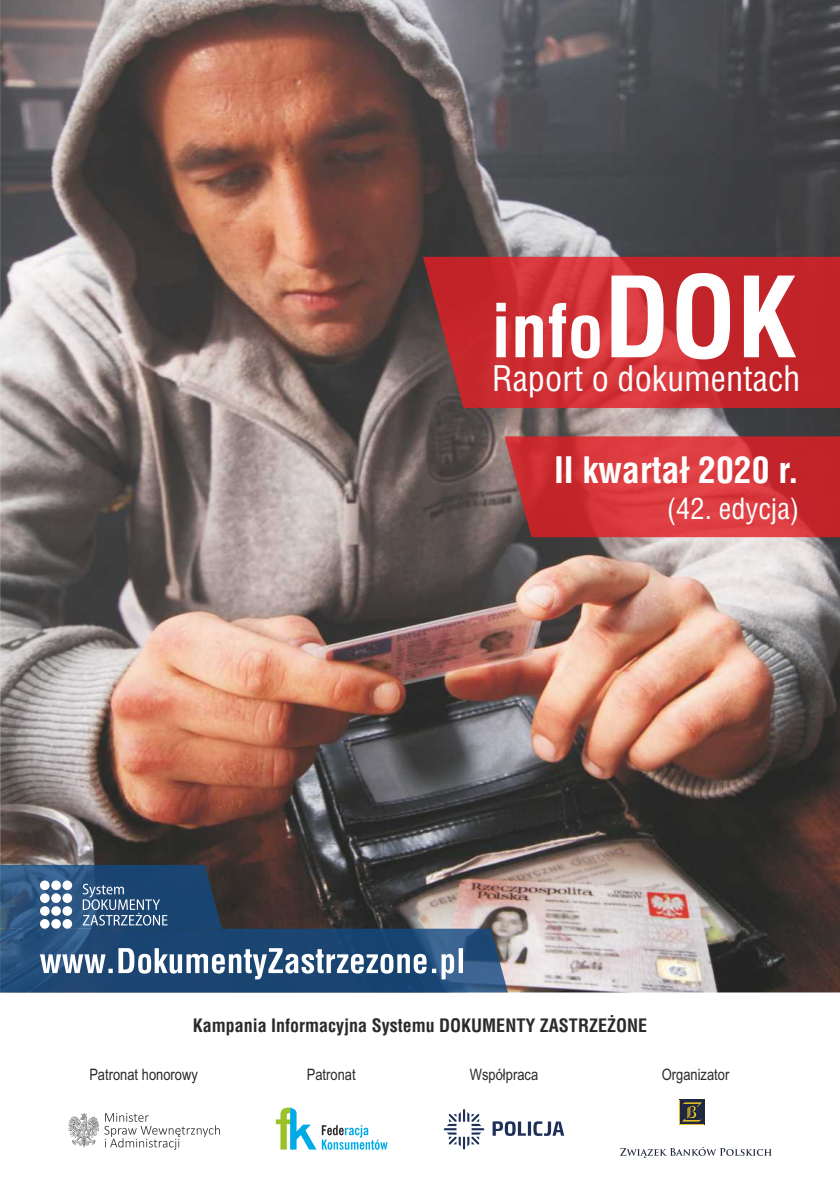
<style>
.page{position:relative;width:840px;height:1191px;background:#fff}
.page>*{position:absolute;margin:0;border:0;box-sizing:border-box;transform-origin:0 0}
.t1{font:700 72.4px "Switzerland Condensed";color:#fefefe}
.t2{font:700 35.6px "Switzerland Condensed";color:#fefefe}
.t3{font:34.2px "Switzerland Condensed";color:#fefefe}
.t4{font:28.4px "Switzerland Condensed";color:#fefefe}
.t5{font:700 18px "Switzerland Condensed";color:#2b2a29}
.t6{font:15.8px "Arial Narrow";color:#2b2a29}
.s1{font-size:108.6px}
</style>
<div class="page">
<img style="left:0;top:0;width:839px;height:992px">
<svg style="left:422px;top:257px;width:417px;height:151px;background:#c22c31"></svg>
<svg style="left:504px;top:436px;width:335px;height:101px;background:#ce363a"></svg>
<svg style="left:276px;top:1107px;width:111px;height:42px"></svg>
<div style="left:679px;top:1099px;width:25px;height:25px;background:#202841"></div>
<svg style="left:679px;top:1100px;width:23px;height:23px"></svg>
<svg style="left:681px;top:1102px;width:20px;height:19px"></svg>
<svg style="left:620px;top:1147px;width:151px;height:11px"></svg>
<svg style="left:68px;top:1113px;width:152px;height:36px"></svg>
<svg style="left:492px;top:1121px;width:72px;height:15px"></svg>
<svg style="left:443px;top:1109px;width:41px;height:40px"></svg>
<svg style="left:0;top:865px;width:507px;height:127px;background:#485e77"></svg>
<h1 class="t1" style="left:490px;top:299px;width:307px">info<span class="s1">DOK</span></h1>
<h3 class="t3" style="left:491px;top:364px;width:310px">Raport o dokumentach</h3>
<h2 class="t2" style="left:554px;top:455px;width:247px">II kwartał 2020 r.</h2>
<h3 class="t4" style="left:666px;top:497px;width:134px">(42. edycja)</h3>
<p class="t5" style="left:192px;top:1018px;width:455px">Kampania Informacyjna Systemu DOKUMENTY ZASTRZEŻONE</p>
<p class="t6" style="left:89px;top:1068px;width:110px">Patronat honorowy</p>
<p class="t6" style="left:306px;top:1068px;width:50px">Patronat</p>
<p class="t6" style="left:469px;top:1068px;width:70px">Współpraca</p>
<p class="t6" style="left:661px;top:1068px;width:69px">Organizator</p>
</div>
